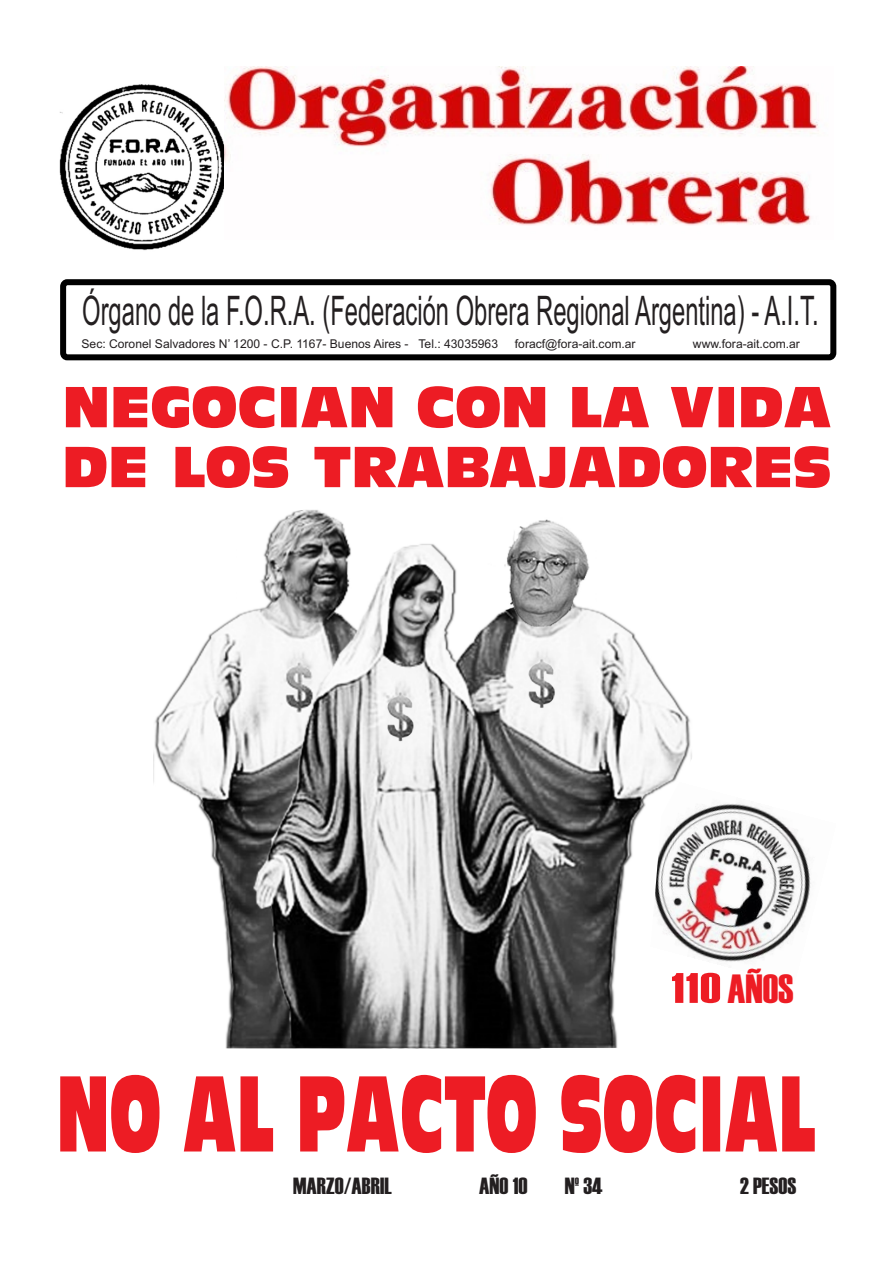
<style>
.page{position:relative;width:893px;height:1263px;background:#fff}
.page>*{position:absolute;margin:0;border:0;box-sizing:border-box;transform-origin:0 0}
.t1{font:100.35px "Antique Olive Compact";color:#ed1c24;scale:.6 1}
.t2{font:53.85px/59.8px "Antique Olive Compact";color:#ed1c24}
.t3{font:40.8px "Arial";color:#231f20;scale:.58 1}
.t4{font:40.8px "Haettenschweiler";color:#ed1c24}
.t5{font:23.4px "Haettenschweiler";color:#231f20}
.t6{font:12.15px "Arial";color:#231f20}
.s1{font-size:42.6px}
</style>
<div class="page">
<img style="left:708px;top:804px;width:103px;height:158px">
<img style="left:59px;top:84px;width:165px;height:167px">
<div style="left:60px;top:279px;width:776px;height:81px;border:6px solid #000;border-radius:4px"></div>
<img style="left:154px;top:510px;width:554px;height:538px">
<img style="left:224px;top:66px;width:595px;height:160px">
<h3 class="t3" style="left:82px;top:296px;width:1271px">Órgano de la F.O.R.A. (Federación Obrera Regional Argentina) - A.I.T.</h3>
<p class="t6" style="left:82px;top:339px;width:418px">Sec: Coronel Salvadores N’ 1200 - C.P. 1167- Buenos Aires - Tel.: 43035963</p>
<p class="t6" style="left:515px;top:339px;width:122px">foracf@fora-ait.com.ar</p>
<p class="t6" style="left:693px;top:339px;width:109px">www.fora-ait.com.ar</p>
<h2 class="t2" style="left:63px;top:380px;width:770px">NEGOCIAN CON LA VIDA<br>DE LOS TRABAJADORES</h2>
<h3 class="t4" style="left:671px;top:974px;width:124px"><span class="s1">110</span> AÑOS</h3>
<h1 class="t1" style="left:56px;top:1072px;width:1267px">NO AL PACTO SOCIAL</h1>
<h3 class="t5" style="left:293px;top:1177px;width:100px">MARZO/ABRIL</h3>
<h3 class="t5" style="left:479px;top:1177px;width:50px">AÑO 10</h3>
<h3 class="t5" style="left:565px;top:1177px;width:39px">Nº 34</h3>
<h3 class="t5" style="left:740px;top:1177px;width:58px">2 PESOS</h3>
</div>
